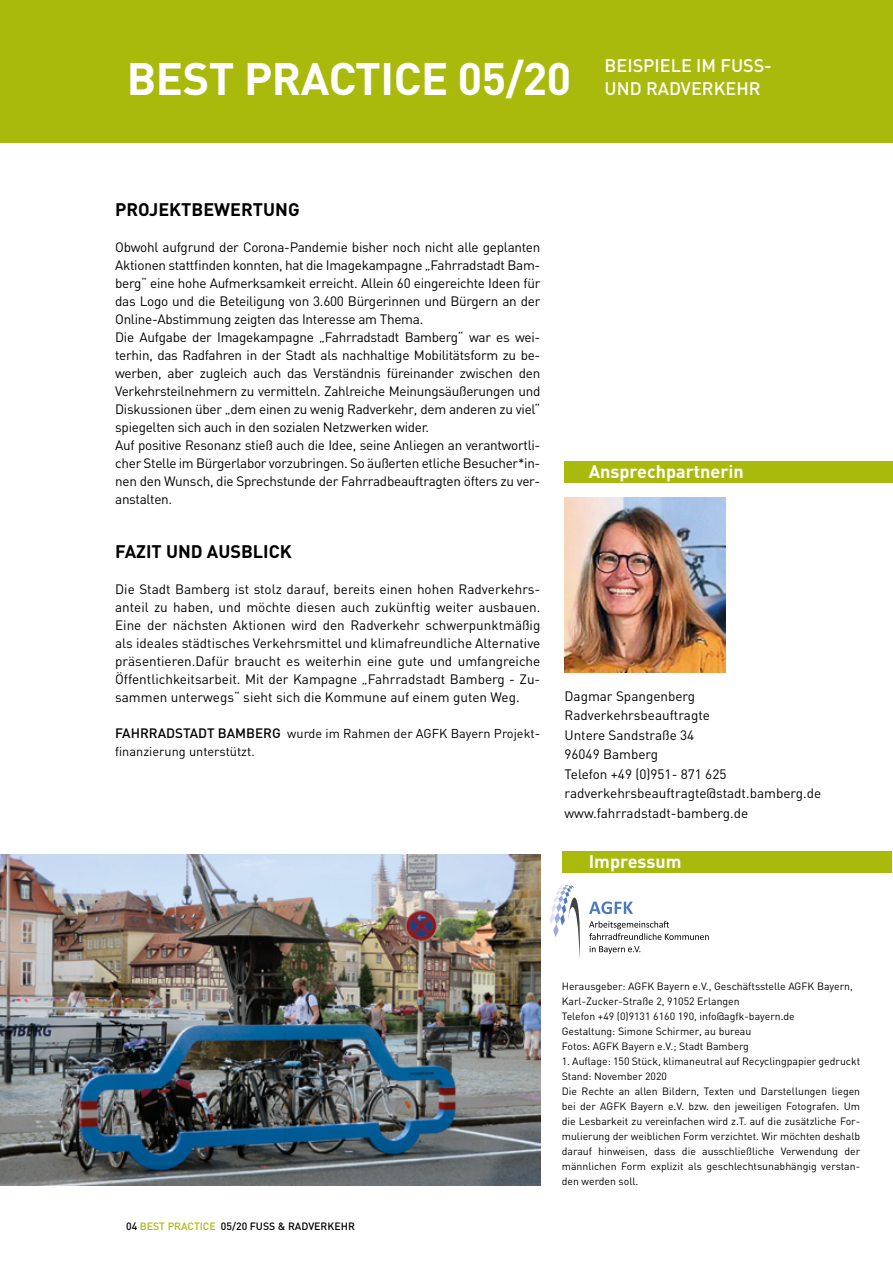
<style>
.page{position:relative;width:893px;height:1263px;background:#fff}
.page>*{position:absolute;margin:0;border:0;box-sizing:border-box;transform-origin:0 0}
.t1{font:700 45px "DIN";letter-spacing:-.01em;color:#fff}
.t2{font:700 18px "DIN";color:#000}
.t3{font:500 18px/22.5px "DIN";color:#fff}
.t4{font:700 18px "DIN";color:#fff}
.t5{font:13.5px/18px "DIN";letter-spacing:-.02em;color:#000}
.t6{font:13.5px/19.5px "DIN";color:#000}
.t7{font:12.75px/18px "DIN";color:#000}
.t8{font:10.5px/15px "DIN";color:#000}
.t9{font:500 10.5px "DIN";color:#000}
.s1{font-weight:500;font-size:13.5px}
.s2{color:#a9ba0c}
</style>
<div class="page">
<div style="left:0;top:0;width:893px;height:142px;background:#a9ba0c"></div>
<img style="left:564px;top:497px;width:162px;height:175px">
<div style="left:564px;top:462px;width:329px;height:21px;background:#a9ba0c"></div>
<div style="left:562px;top:852px;width:329px;height:21px;background:#a9ba0c"></div>
<img style="left:0;top:855px;width:540px;height:330px">
<svg style="left:589px;top:901px;width:44px;height:13px"></svg>
<svg style="left:589px;top:921px;width:120px;height:19px"></svg>
<svg style="left:590px;top:946px;width:50px;height:8px"></svg>
<svg style="left:549px;top:884px;width:31px;height:75px"></svg>
<h1 class="t1" style="left:127px;top:49px;width:446px">BEST PRACTICE 05/20</h1>
<h2 class="t3" style="left:605px;top:54px;width:169px">BEISPIELE IM FUSS-<br>UND RADVERKEHR</h2>
<h2 class="t2" style="left:115px;top:198px;width:186px">PROJEKTBEWERTUNG</h2>
<p class="t5" style="left:115px;top:238px;width:427px">Obwohl aufgrund der Corona-Pandemie bisher noch nicht alle geplanten Aktionen stattfinden konnten, hat die Imagekampagne „Fahrradstadt Bam&shy;berg“ eine hohe Aufmerksamkeit erreicht. Allein 60 eingereichte Ideen für das Logo und die Beteiligung von 3.600 Bürgerinnen und Bürgern an der Online-Abstimmung zeigten das Interesse am Thema.<br>Die Aufgabe der Imagekampagne „Fahrradstadt Bamberg“ war es wei&shy;terhin, das Radfahren in der Stadt als nachhaltige Mobilitätsform zu be&shy;werben, aber zugleich auch das Verständnis füreinander zwischen den Verkehrsteilnehmern zu vermitteln. Zahlreiche Meinungsäußerungen und Diskussionen über „dem einen zu wenig Radverkehr, dem anderen zu viel“ spiegelten sich auch in den sozialen Netzwerken wider.<br>Auf positive Resonanz stieß auch die Idee, seine Anliegen an verantwortli&shy;cher Stelle im Bürgerlabor vorzubringen. So äußerten etliche Besucher*in&shy;nen den Wunsch, die Sprechstunde der Fahrradbeauftragten öfters zu ver&shy;anstalten.</p>
<h2 class="t2" style="left:115px;top:540px;width:178px">FAZIT UND AUSBLICK</h2>
<p class="t5" style="left:115px;top:580px;width:427px;text-align:justify">Die Stadt Bamberg ist stolz darauf, bereits einen hohen Radverkehrs&shy;anteil zu haben, und möchte diesen auch zukünftig weiter ausbauen.<br>Eine der nächsten Aktionen wird den Radverkehr schwerpunktmäßig als ideales städtisches Verkehrsmittel und klimafreundliche Alternative präsentieren.Dafür braucht es weiterhin eine gute und umfangreiche Öffentlichkeitsarbeit. Mit der Kampagne „Fahrradstadt Bamberg - Zu&shy;sammen unterwegs“ sieht sich die Kommune auf einem guten Weg.</p>
<p class="t7" style="left:115px;top:724px;width:426px"><span class="s1">FAHRRADSTADT BAMBERG</span> wurde im Rahmen der AGFK Bayern Projekt&shy;finanzierung unterstützt.</p>
<h2 class="t4" style="left:589px;top:459px;width:157px">Ansprechpartnerin</h2>
<p class="t6" style="left:564px;top:686px;width:258px">Dagmar Spangenberg<br>Radverkehrsbeauftragte<br>Untere Sandstraße 34<br>96049 Bamberg<br>Telefon +49 (0)951- 871 625 radverkehrsbeauftragte@stadt.bamberg.de www.fahrradstadt-bamberg.de</p>
<h2 class="t4" style="left:589px;top:850px;width:94px">Impressum</h2>
<p class="t9" style="left:126px;top:1220px;width:230px">04 <span class="s2">BEST PRACTICE</span> 05/20 FUSS &amp; RADVERKEHR</p>
<p class="t8" style="left:562px;top:978px;width:292px">Herausgeber: AGFK Bayern e.V., Geschäftsstelle AGFK Bayern, Karl-Zucker-Straße 2, 91052 Erlangen<br>Telefon +49 (0)9131 6160 190, info@agfk-bayern.de<br>Gestaltung: Simone Schirmer, au bureau<br>Fotos: AGFK Bayern e.V.; Stadt Bamberg</p>
<p class="t8" style="left:562px;top:1053px;width:300px">1. Auflage: 150 Stück, klimaneutral auf Recyclingpapier gedruckt Stand: November 2020<br>Die Rechte an allen Bildern, Texten und Darstellungen liegen bei der AGFK Bayern e.V. bzw. den jeweiligen Fotografen. Um die Lesbarkeit zu vereinfachen wird z.T. auf die zusätzliche For&shy;mulierung der weiblichen Form verzichtet. Wir möchten deshalb darauf hinweisen, dass die ausschließliche Verwendung der männlichen Form explizit als geschlechtsunabhängig verstan&shy;den werden soll.</p>
</div>
